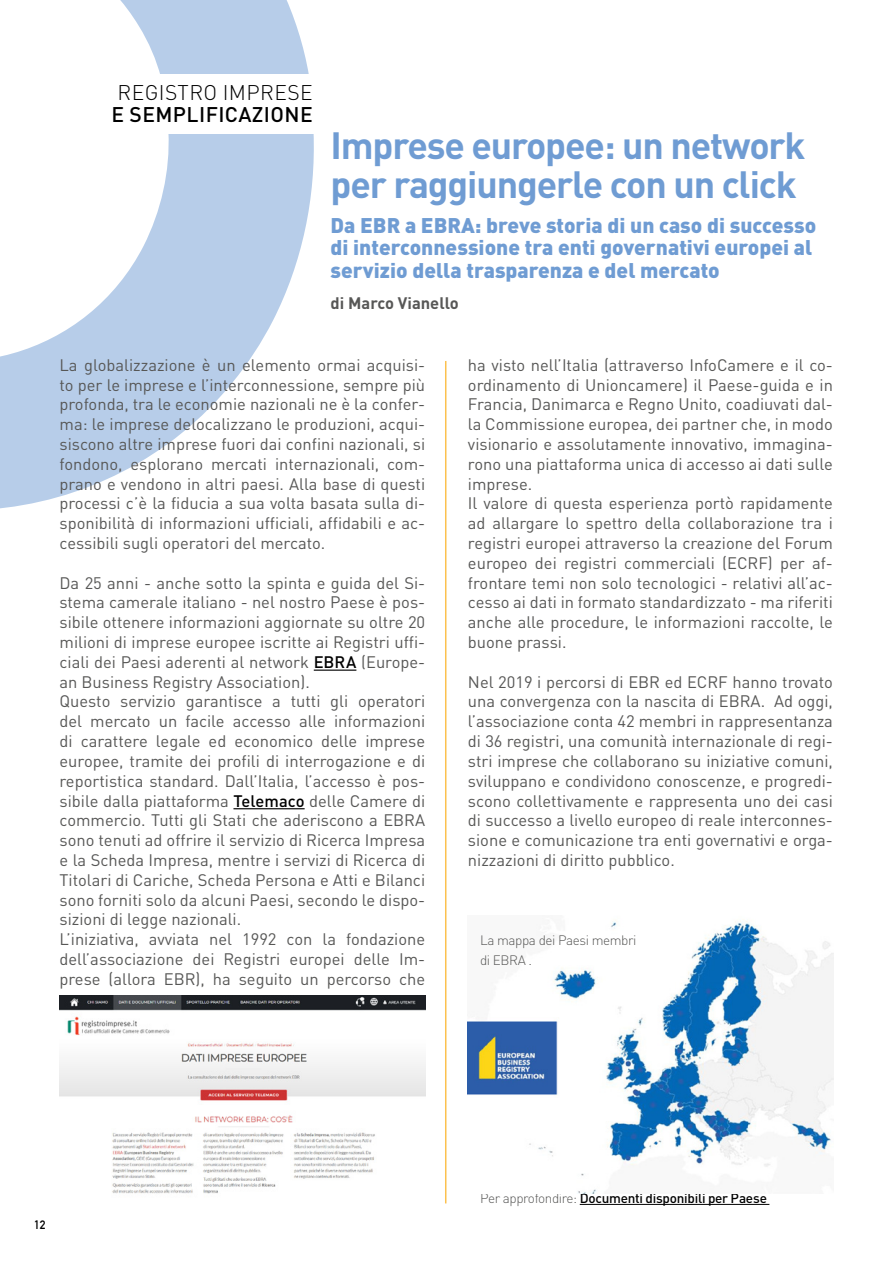
<style>
.page{position:relative;width:893px;height:1263px;background:#fff}
.page>*{position:absolute;margin:0;border:0;box-sizing:border-box;transform-origin:0 0}
.t1{font:700 37.5px/39px "DIN Pro";letter-spacing:-.03em;color:#6f9cd3}
.t2{font:900 21px/22.5px "DIN Pro";color:#6f9cd3}
.t3{font:500 21px "DIN Pro";letter-spacing:.02em;color:#000}
.t4{font:300 21px "DIN Pro";letter-spacing:.02em;color:#000}
.t5{font:16.5px/19.8px "DIN Pro";color:#575756;text-align:justify}
.t6{font:700 16.5px "DIN Pro";color:#575756}
.t7{font:500 13.5px "DIN Pro";letter-spacing:-.02em;color:#000}
.t8{font:300 13.5px/19.8px "DIN Pro";letter-spacing:-.03em;color:#575756}
.t9{font:700 12px "DIN Alternate";color:#000}
.s1{font-weight:500;color:#000}
.s2{font-weight:300;color:#575756}
</style>
<div class="page">
<svg style="left:0;top:134px;width:314px;height:375px;fill:#b7cde9"></svg>
<svg style="left:120px;top:0;width:189px;height:74px"></svg>
<hr style="left:580px;top:1204px;width:189px;height:1px;background:#000">
<img style="left:468px;top:920px;width:365px;height:273px">
<hr style="left:445px;top:361px;width:1px;height:842px;background:#fcc14f">
<hr style="left:314px;top:669px;width:42px;height:2px;background:#000">
<hr style="left:233px;top:808px;width:72px;height:1px;background:#000">
<img style="left:60px;top:996px;width:365px;height:198px">
<p class="t4" style="left:118px;top:76px;width:197px">REGISTRO IMPRESE</p>
<p class="t3" style="left:111px;top:98px;width:203px">E SEMPLIFICAZIONE</p>
<h1 class="t1" style="left:331px;top:121px;width:476px">Imprese europee: un network per raggiungerle con un click</h1>
<p class="t2" style="left:331px;top:211px;width:487px">Da EBR a EBRA: breve storia di un caso di successo di interconnessione tra enti governativi europei al servizio della trasparenza e del mercato</p>
<p class="t6" style="left:331px;top:290px;width:130px">di Marco Vianello</p>
<p class="t5" style="left:60px;top:353px;width:367px">La globalizzazione è un elemento ormai acquisi&shy;to per le imprese e l’interconnessione, sempre più profonda, tra le economie nazionali ne è la confer&shy;ma: le imprese delocalizzano le produzioni, acqui&shy;siscono altre imprese fuori dai confini nazionali, si fondono, esplorano mercati internazionali, com&shy;prano e vendono in altri paesi. Alla base di questi processi c’è la fiducia a sua volta basata sulla di&shy;sponibilità di informazioni ufficiali, affidabili e ac&shy;cessibili sugli operatori del mercato.</p>
<p class="t5" style="left:60px;top:571px;width:367px;text-align:left">Da 25 anni - anche sotto la spinta e guida del Si&shy;stema camerale italiano - nel nostro Paese è pos&shy;sibile ottenere informazioni aggiornate su oltre 20 milioni di imprese europee iscritte ai Registri uffi&shy;ciali dei Paesi aderenti al network <span class="s1">EBRA</span> (Europe&shy;an Business Registry Association).<br>Questo servizio garantisce a tutti gli operatori del mercato un facile accesso alle informazioni di carattere legale ed economico delle imprese europee, tramite dei profili di interrogazione e di reportistica standard. Dall’Italia, l’accesso è pos&shy;sibile dalla piattaforma <span class="s1">Telemaco</span> delle Camere di commercio. Tutti gli Stati che aderiscono a EBRA sono tenuti ad offrire il servizio di Ricerca Impresa e la Scheda Impresa, mentre i servizi di Ricerca di Titolari di Cariche, Scheda Persona e Atti e Bilanci sono forniti solo da alcuni Paesi, secondo le dispo&shy;sizioni di legge nazionali.<br>L’iniziativa, avviata nel 1992 con la fondazione dell’associazione dei Registri europei delle Im&shy;prese (allora EBR), ha seguito un percorso che</p>
<p class="t5" style="left:468px;top:353px;width:366px;text-align:left">ha visto nell’Italia (attraverso InfoCamere e il co&shy;ordinamento di Unioncamere) il Paese-guida e in Francia, Danimarca e Regno Unito, coadiuvati dal&shy;la Commissione europea, dei partner che, in modo visionario e assolutamente innovativo, immagina&shy;rono una piattaforma unica di accesso ai dati sulle imprese.<br>Il valore di questa esperienza portò rapidamente ad allargare lo spettro della collaborazione tra i registri europei attraverso la creazione del Forum europeo dei registri commerciali (ECRF) per af&shy;frontare temi non solo tecnologici - relativi all’ac&shy;cesso ai dati in formato standardizzato - ma riferiti anche alle procedure, le informazioni raccolte, le buone prassi.</p>
<p class="t5" style="left:468px;top:670px;width:366px">Nel 2019 i percorsi di EBR ed ECRF hanno trovato una convergenza con la nascita di EBRA. Ad oggi, l’associazione conta 42 membri in rappresentanza di 36 registri, una comunità internazionale di regi&shy;stri imprese che collaborano su iniziative comuni, sviluppano e condividono conoscenze, e progredi&shy;scono collettivamente e rappresenta uno dei casi di successo a livello europeo di reale interconnes&shy;sione e comunicazione tra enti governativi e orga&shy;nizzazioni di diritto pubblico.</p>
<p class="t8" style="left:480px;top:929px;width:158px">La mappa dei Paesi membri di EBRA .</p>
<p class="t9" style="left:34px;top:1215px;width:13px">12</p>
<p class="t7" style="left:480px;top:1187px;width:288px"><span class="s2">Per approfondire:</span> Documenti disponibili per Paese</p>
</div>
